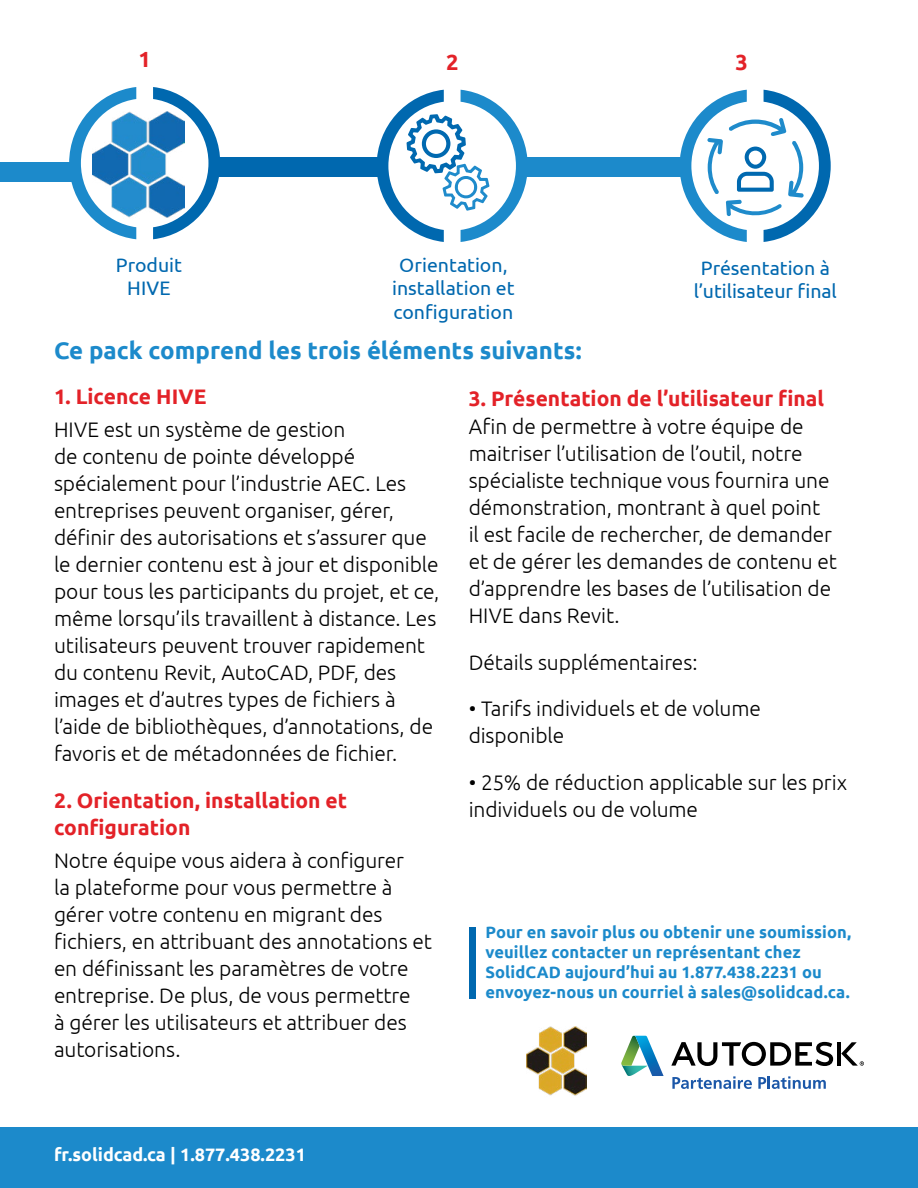
<style>
.page{position:relative;width:918px;height:1188px;background:#fff}
.page>*{position:absolute;margin:0;border:0;box-sizing:border-box;transform-origin:0 0}
.t1{font:700 24px "Ubuntu";color:#1c8acb}
.t2{font:700 21.9px "Ubuntu";color:#e32228}
.t3{font:300 21px/27px "Ubuntu";letter-spacing:-.005em;color:#000}
.t4{font:700 21px/27px "Ubuntu";color:#e32228}
.t5{font:19.5px/23.4px "Ubuntu";color:#0068af;text-align:center}
.t6{font:700 18px "Ubuntu";color:#fff}
.t7{font:700 16.5px/19.8px "Ubuntu";letter-spacing:.005em;color:#1c8acb}
</style>
<div class="page">
<div style="left:0;top:1127px;width:918px;height:61px;background:#1c8acb"></div>
<svg style="left:621px;top:1036px;width:43px;height:40px"></svg>
<hr style="left:837px;top:1042px;width:4px;height:24px;background:#000">
<svg style="left:671px;top:1042px;width:162px;height:24px"></svg>
<svg style="left:841px;top:1042px;width:23px;height:24px"></svg>
<svg style="left:672px;top:1076px;width:80px;height:13px"></svg>
<svg style="left:758px;top:1076px;width:68px;height:13px"></svg>
<div style="left:469px;top:927px;width:7px;height:71px;background:#0068af"></div>
<div style="left:213px;top:157px;width:171px;height:20px;background:#0068af"></div>
<div style="left:526px;top:157px;width:158px;height:20px;background:#1c8acb"></div>
<div style="left:0;top:162px;width:76px;height:19px;background:#1c8acb"></div>
<img style="left:136px;top:115px;width:17px;height:99px">
<svg style="left:69px;top:87px;width:67px;height:152px"></svg>
<svg style="left:153px;top:87px;width:67px;height:152px"></svg>
<svg style="left:377px;top:90px;width:151px;height:152px"></svg>
<svg style="left:680px;top:90px;width:151px;height:152px"></svg>
<img style="left:526px;top:1026px;width:60px;height:70px">
<p class="t2" style="left:139px;top:46px;width:14px">1</p>
<p class="t2" style="left:446px;top:49px;width:14px">2</p>
<p class="t2" style="left:736px;top:49px;width:14px">3</p>
<p class="t5" style="left:116px;top:253px;width:67px">Produit<br>HIVE</p>
<p class="t5" style="left:694px;top:255px;width:145px">Présentation à l’utilisateur final</p>
<p class="t5" style="left:392px;top:253px;width:124px">Orientation, installation et configuration</p>
<p class="t1" style="left:54px;top:336px;width:529px">Ce pack comprend les trois éléments suivants:</p>
<p class="t4" style="left:54px;top:383px;width:154px">1. Licence HIVE</p>
<p class="t3" style="left:54px;top:416px;width:387px">HIVE est un système de gestion<br>de contenu de pointe développé spécialement pour l’industrie AEC. Les entreprises peuvent organiser, gérer, définir des autorisations et s’assurer que le dernier contenu est à jour et disponible pour tous les participants du projet, et ce, même lorsqu’ils travaillent à distance. Les utilisateurs peuvent trouver rapidement du contenu Revit, AutoCAD, PDF, des images et d’autres types de fichiers à l’aide de bibliothèques, d’annotations, de favoris et de métadonnées de fichier.</p>
<p class="t4" style="left:54px;top:787px;width:295px">2. Orientation, installation et configuration</p>
<p class="t3" style="left:54px;top:846px;width:380px">Notre équipe vous aidera à configurer<br>la plateforme pour vous permettre à gérer votre contenu en migrant des fichiers, en attribuant des annotations et en définissant les paramètres de votre entreprise. De plus, de vous permettre<br>à gérer les utilisateurs et attribuer des autorisations.</p>
<p class="t4" style="left:469px;top:385px;width:357px">3. Présentation de l’utilisateur final</p>
<p class="t3" style="left:469px;top:413px;width:370px">Afin de permettre à votre équipe de maitriser l’utilisation de l’outil, notre spécialiste technique vous fournira une démonstration, montrant à quel point<br>il est facile de rechercher, de demander et de gérer les demandes de contenu et d’apprendre les bases de l’utilisation de HIVE dans Revit.</p>
<p class="t3" style="left:469px;top:648px;width:230px">Détails supplémentaires:</p>
<p class="t3" style="left:469px;top:695px;width:294px">• Tarifs individuels et de volume disponible</p>
<p class="t3" style="left:469px;top:768px;width:380px">• 25% de réduction applicable sur les prix individuels ou de volume</p>
<p class="t7" style="left:486px;top:922px;width:367px">Pour en savoir plus ou obtenir une soumission, veuillez contacter un représentant chez SolidCAD aujourd’hui au 1.877.438.2231 ou envoyez-nous un courriel à sales@solidcad.ca.</p>
<p class="t6" style="left:54px;top:1144px;width:253px">fr.solidcad.ca | 1.877.438.2231</p>
</div>
